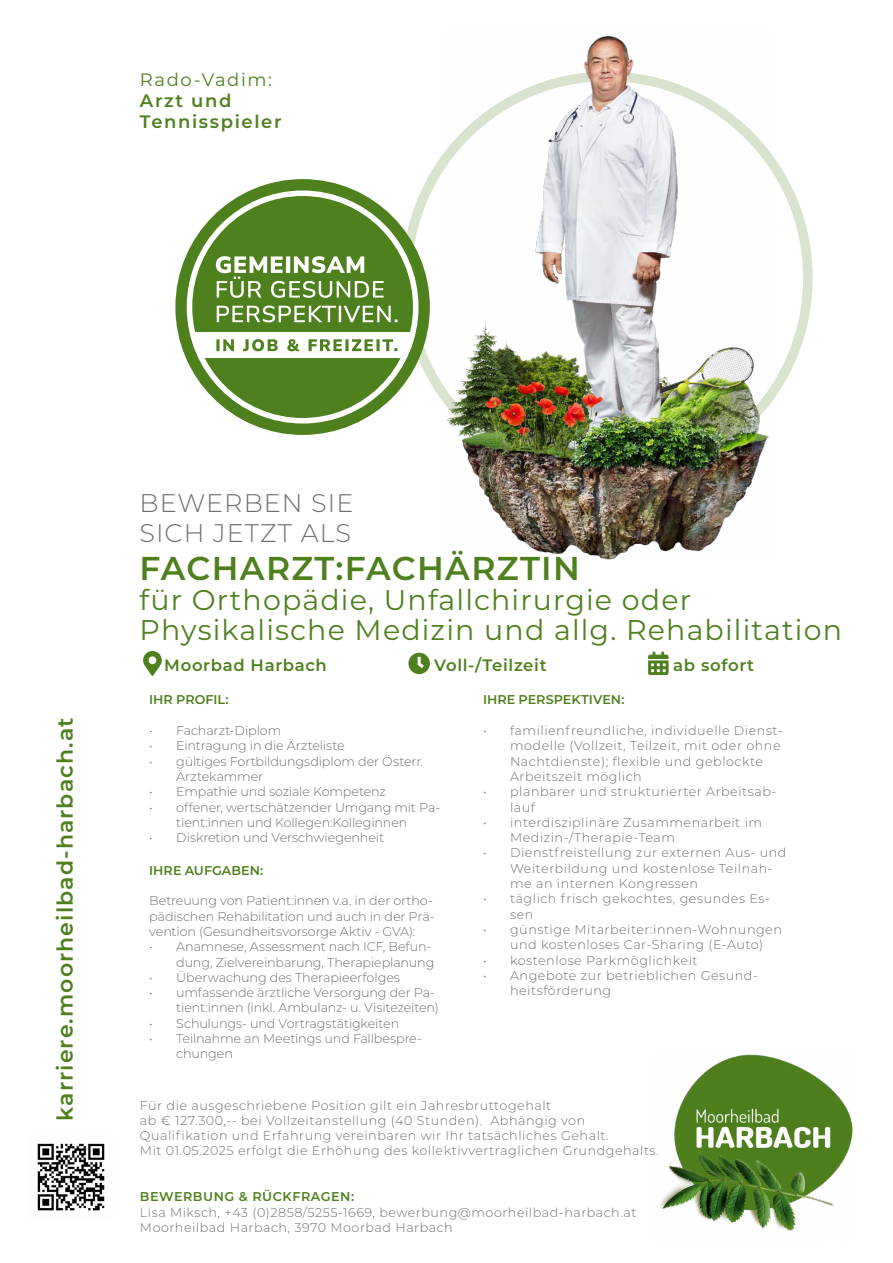
<style>
.page{position:relative;width:893px;height:1263px;background:#fff}
.page>*{position:absolute;margin:0;border:0;box-sizing:border-box;transform-origin:0 0}
.t1{font:600 33px "Montserrat";letter-spacing:.04em;color:#4f801e}
.t2{font:28.5px/30px "Montserrat";letter-spacing:.04em;color:#4f801e}
.t3{font:300 25.5px/30.6px "Montserrat";letter-spacing:.04em;color:#706f6f}
.t4{font:600 22.05px "Montserrat";letter-spacing:.05em;color:#4f801e}
.t5{font:600 18px/21px "Montserrat";letter-spacing:.09em;color:#4f801e}
.t6{font:18px "Montserrat";letter-spacing:.09em;color:#4f801e}
.t7{font:600 16.5px "Montserrat";letter-spacing:.04em;color:#4f801e}
.t8{font:300 12.75px/15.3px "Montserrat";letter-spacing:.03em;color:#706f6f}
.t9{font:300 12.75px/15.3px "Montserrat";letter-spacing:-.01em;color:#706f6f}
.t10{font:300 12.75px/15.3px "Montserrat";letter-spacing:-.015em;color:#706f6f}
.t11{font:300 12.75px "Montserrat";letter-spacing:-.005em;color:#706f6f}
.t12{font:600 12.75px "Montserrat";letter-spacing:.005em;color:#4f801e}
.t13{font:600 12.75px "Montserrat";letter-spacing:.04em;color:#4f801e}
</style>
<div class="page">
<svg style="left:143px;top:651px;width:19px;height:25px"></svg>
<svg style="left:408px;top:653px;width:22px;height:21px"></svg>
<svg style="left:648px;top:652px;width:21px;height:23px"></svg>
<img style="left:660px;top:1054px;width:193px;height:177px">
<div style="left:175px;top:179px;width:255px;height:256px;background:#4f801e;border-radius:50%"></div>
<div style="left:189px;top:332px;width:226px;height:26px;background:#fff"></div>
<div style="left:187px;top:190px;width:231px;height:233px;border:6px solid #fff;border-radius:50%"></div>
<svg style="left:217px;top:305px;width:180px;height:17px"></svg>
<svg style="left:216px;top:256px;width:168px;height:42px"></svg>
<svg style="left:216px;top:339px;width:181px;height:12px"></svg>
<img style="left:37px;top:1143px;width:68px;height:68px">
<img style="left:446px;top:35px;width:325px;height:525px">
<h3 class="t6" style="left:140px;top:67px;width:134px">Rado-Vadim:</h3>
<h3 class="t5" style="left:140px;top:89px;width:143px">Arzt und<br>Tennisspieler</h3>
<h3 class="t4" style="left:49px;top:1120px;width:405px;rotate:-90deg">karriere.moorheilbad-harbach.at</h3>
<h3 class="t3" style="left:140px;top:487px;width:215px">BEWERBEN SIE<br>SICH JETZT ALS</h3>
<h1 class="t1" style="left:140px;top:545px;width:442px">FACHARZT:FACHÄRZTIN</h1>
<h2 class="t2" style="left:140px;top:584px;width:704px">für Orthopädie, Unfallchirurgie oder<br>Physikalische Medizin und allg. Rehabilitation</h2>
<p class="t7" style="left:164px;top:653px;width:164px">Moorbad Harbach</p>
<p class="t7" style="left:434px;top:653px;width:114px">Voll-/Teilzeit</p>
<p class="t7" style="left:673px;top:653px;width:83px">ab sofort</p>
<p class="t12" style="left:149px;top:691px;width:81px">IHR PROFIL:</p>
<p class="t11" style="left:149px;top:722px;width:134px">• Facharzt-Diplom</p>
<p class="t10" style="left:149px;top:738px;width:197px">• Eintragung in die Ärzteliste</p>
<p class="t9" style="left:176px;top:753px;width:248px;text-indent:-27px">• gültiges Fortbildungsdiplom der Österr.<br>Ärztekammer</p>
<p class="t10" style="left:149px;top:784px;width:238px">• Empathie und soziale Kompetenz</p>
<p class="t9" style="left:149px;top:799px;width:293px;text-align:center">• offener, wertschätzender Umgang mit Pa&shy;tient:innen und Kollegen:Kolleginnen</p>
<p class="t9" style="left:149px;top:829px;width:236px">• Diskretion und Verschwiegenheit</p>
<p class="t12" style="left:149px;top:861px;width:116px">IHRE AUFGABEN:</p>
<p class="t9" style="left:149px;top:893px;width:287px">Betreuung von Patient:innen v.a. in der ortho&shy;pädischen Rehabilitation und auch in der Prä&shy;vention (Gesundheitsvorsorge Aktiv - GVA):</p>
<p class="t9" style="left:149px;top:939px;width:287px;text-align:right">• Anamnese, Assessment nach ICF, Befun&shy;dung, Zielvereinbarung, Therapieplanung</p>
<p class="t11" style="left:149px;top:969px;width:252px">• Überwachung des Therapieerfolges</p>
<p class="t9" style="left:149px;top:984px;width:291px;text-align:right">• umfassende ärztliche Versorgung der Pa&shy;tient:innen (inkl. Ambulanz- u. Visitezeiten)</p>
<p class="t9" style="left:149px;top:1015px;width:252px">• Schulungs- und Vortragstätigkeiten</p>
<p class="t10" style="left:176px;top:1030px;width:247px;text-indent:-27px">• Teilnahme an Meetings und Fallbespre&shy;chungen</p>
<p class="t12" style="left:483px;top:691px;width:143px">IHRE PERSPEKTIVEN:</p>
<p class="t8" style="left:510px;top:722px;width:274px;text-indent:-27px">• familienfreundliche, individuelle Dienst&shy;modelle (Vollzeit, Teilzeit, mit oder ohne Nachtdienste); flexible und geblockte Arbeitszeit möglich</p>
<p class="t8" style="left:510px;top:784px;width:268px;text-indent:-27px">• planbarer und strukturierter Arbeitsab&shy;lauf</p>
<p class="t8" style="left:510px;top:814px;width:253px;text-indent:-27px">• interdisziplinäre Zusammenarbeit im<br>Medizin-/Therapie-Team</p>
<p class="t8" style="left:510px;top:845px;width:278px;text-indent:-27px">• Dienstfreistellung zur externen Aus- und<br>Weiterbildung und kostenlose Teilnah&shy;me an internen Kongressen</p>
<p class="t8" style="left:510px;top:891px;width:261px;text-indent:-27px">• täglich frisch gekochtes, gesundes Es&shy;sen</p>
<p class="t8" style="left:510px;top:921px;width:273px;text-indent:-27px">• günstige Mitarbeiter:innen-Wohnungen und kostenloses Car-Sharing (E-Auto)</p>
<p class="t8" style="left:483px;top:952px;width:216px">• kostenlose Parkmöglichkeit</p>
<p class="t8" style="left:510px;top:967px;width:249px;text-indent:-27px">• Angebote zur betrieblichen Gesund&shy;heitsförderung</p>
<p class="t8" style="left:140px;top:1097px;width:520px">Für die ausgeschriebene Position gilt ein Jahresbruttogehalt<br>ab € 127.300,-- bei Vollzeitanstellung (40 Stunden). Abhängig von Qualifikation und Erfahrung vereinbaren wir Ihr tatsächliches Gehalt.<br>Mit 01.05.2025 erfolgt die Erhöhung des kollektivvertraglichen Grundgehalts.</p>
<p class="t13" style="left:140px;top:1188px;width:216px">BEWERBUNG &amp; RÜCKFRAGEN:</p>
<p class="t8" style="left:140px;top:1204px;width:498px">Lisa Miksch, +43 (0)2858/5255-1669, bewerbung@moorheilbad-harbach.at<br>Moorheilbad Harbach, 3970 Moorbad Harbach</p>
</div>
